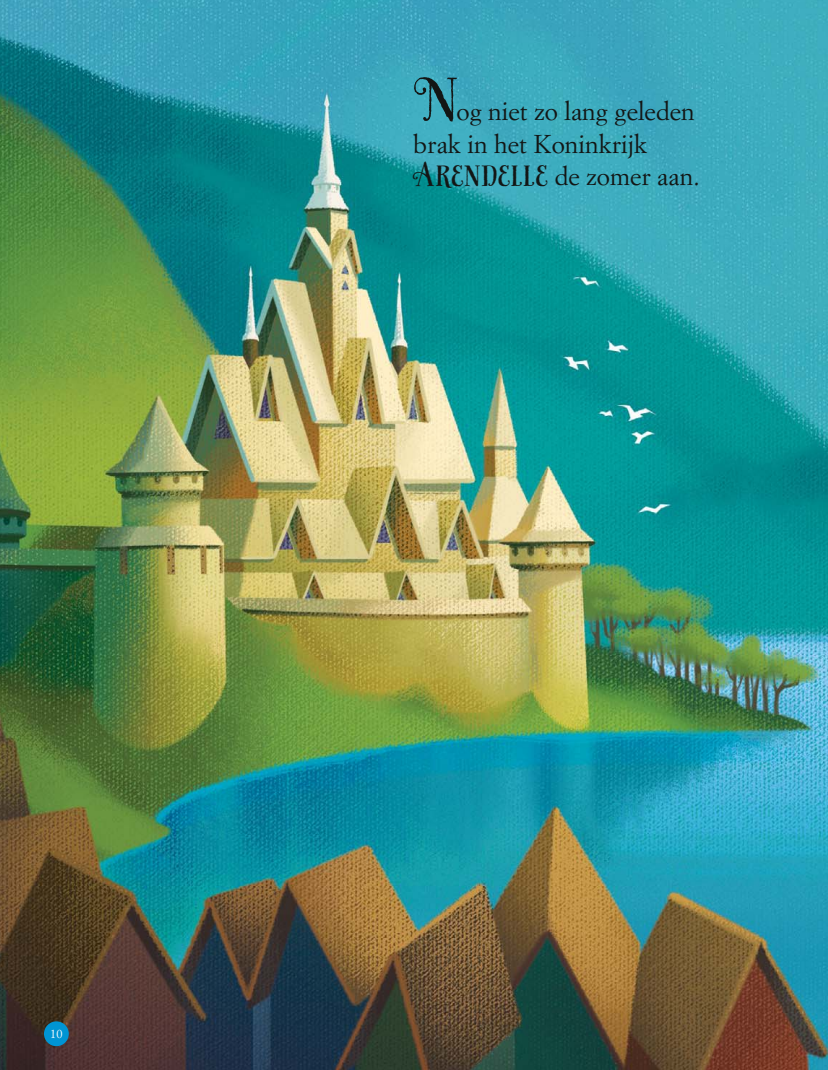
<style>
.page{position:relative;width:828px;height:1070px;background:#fff}
.page>*{position:absolute;margin:0;border:0;box-sizing:border-box;transform-origin:0 0}
.t1{font:65.25px "Honey Bee";color:#131615}
.t2{font:25.35px/32.5px "Simoncini Garamond Std";color:#131615}
.t3{font:12.3px "Simoncini Garamond Std";color:#fff}
.s1{font-family:"Honey Bee";font-size:36.15px}
</style>
<div class="page">
<img style="left:0;top:0;width:827px;height:1069px">
<div style="left:44px;top:1020px;width:25px;height:25px;background:#0095d4;border-radius:50%"></div>
<p class="t3" style="left:50px;top:1027px;width:14px">10</p>
<h1 class="t1" style="left:413px;top:60px;width:46px">N</h1>
<p class="t2" style="left:413px;top:97px;width:288px;text-indent:43px">og niet zo lang geleden brak in het Koninkrijk<br><span class="s1">Arendelle</span> de zomer aan.</p>
</div>
